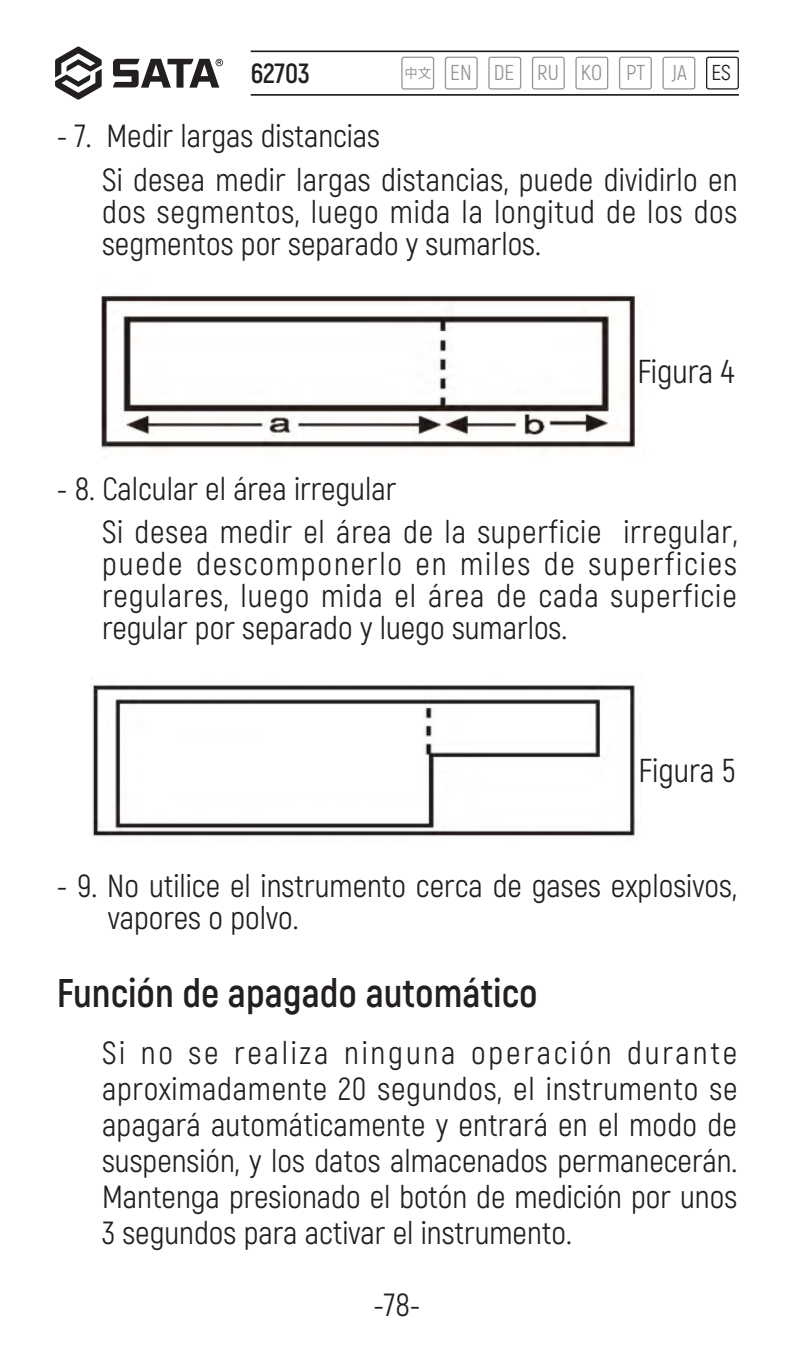
<style>
.page{position:relative;width:794px;height:1361px;background:#fff}
.page>*{position:absolute;margin:0;border:0;box-sizing:border-box;transform-origin:0 0}
.t1{font:700 40px "Akrobat";color:#231f20}
.t2{font:33.2px "Akrobat";color:#231f20}
.t3{font:32px/32px "Akrobat";color:#231f20;text-align:justify}
.t4{font:700 27.6px "Akrobat";color:#231f20}
.t5{font:21.6px "Akrobat";color:#939598}
.s1{color:#231f20}
</style>
<div class="page">
<svg style="left:55px;top:46px;width:47px;height:54px"></svg>
<div style="left:215px;top:59px;width:8px;height:7px;background:#8f8d8e;border-radius:50%"></div>
<div style="left:216px;top:59px;width:6px;height:7px;background:#fefefe;border-radius:50%"></div>
<svg style="left:113px;top:59px;width:108px;height:29px"></svg>
<hr style="left:251px;top:94px;width:488px;height:2px;background:#231f20">
<hr style="left:251px;top:50px;width:488px;height:2px;background:#231f20">
<svg style="left:706px;top:57px;width:33px;height:33px"></svg>
<svg style="left:619px;top:57px;width:33px;height:33px"></svg>
<svg style="left:532px;top:57px;width:33px;height:33px"></svg>
<svg style="left:445px;top:57px;width:33px;height:33px"></svg>
<svg style="left:662px;top:57px;width:33px;height:33px"></svg>
<svg style="left:575px;top:57px;width:33px;height:33px"></svg>
<svg style="left:488px;top:57px;width:33px;height:33px"></svg>
<svg style="left:401px;top:57px;width:33px;height:33px"></svg>
<img style="left:102px;top:295px;width:533px;height:154px">
<img style="left:92px;top:684px;width:543px;height:153px">
<p class="t4" style="left:251px;top:56px;width:61px">62703</p>
<p class="t5" style="left:450px;top:60px;width:282px">EN DE RU KO PT JA <span class="s1">ES</span></p>
<p class="t3" style="left:57px;top:120px;width:325px">- 7. Medir largas distancias</p>
<p class="t3" style="left:102px;top:163px;width:637px">Si desea medir largas distancias, puede dividirlo en dos segmentos, luego mida la longitud de los dos segmentos por separado y sumarlos.</p>
<p class="t2" style="left:637px;top:352px;width:98px">Figura 4</p>
<p class="t3" style="left:57px;top:473px;width:341px">- 8. Calcular el área irregular</p>
<p class="t3" style="left:102px;top:516px;width:637px">Si desea medir el área de la superficie irregular, puede descomponerlo en miles de superficies regulares, luego mida el área de cada superficie regular por separado y luego sumarlos.</p>
<p class="t2" style="left:638px;top:751px;width:98px">Figura 5</p>
<p class="t3" style="left:108px;top:870px;width:630px;text-indent:-51px">- 9. No utilice el instrumento cerca de gases explosivos, vapores o polvo.</p>
<p class="t1" style="left:57px;top:968px;width:482px">Función de apagado automático</p>
<p class="t3" style="left:102px;top:1035px;width:637px;line-height:36px">Si no se realiza ninguna operación durante aproximadamente 20 segundos, el instrumento se apagará automáticamente y entrará en el modo de suspensión, y los datos almacenados permanecerán.<br>Mantenga presionado el botón de medición por unos 3 segundos para activar el instrumento.</p>
<p class="t3" style="left:373px;top:1289px;width:49px">-78-</p>
</div>
